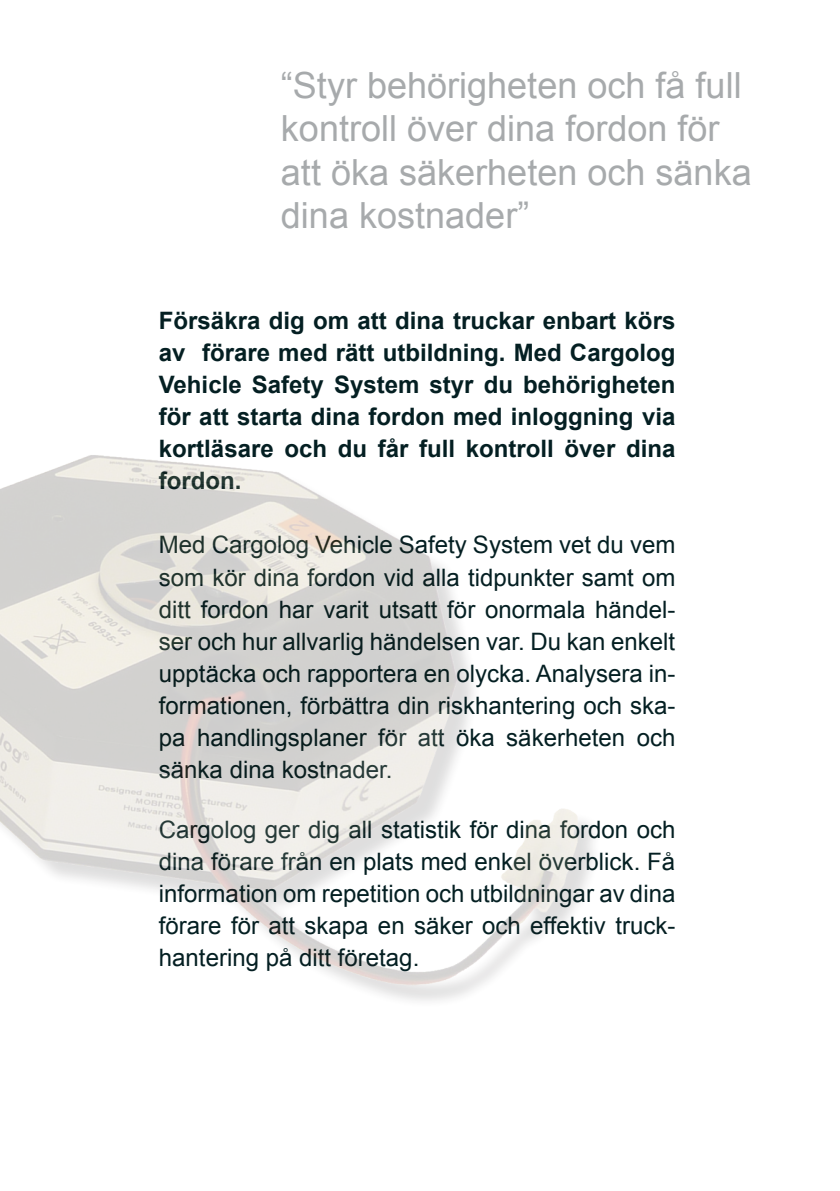
<style>
.page{position:relative;width:840px;height:1191px;background:#fff}
.page>*{position:absolute;margin:0;border:0;box-sizing:border-box;transform-origin:0 0}
.t1{font:36px/43.2px "Arial";color:#a7aaac}
.t2{font:24px/32px "Arial";color:#041f22;text-align:justify}
.t3{font:700 24px/32px "Arial";color:#041f22;text-align:justify}
</style>
<div class="page">
<img style="left:0;top:455px;width:594px;height:546px">
<p class="t1" style="left:281px;top:64px;width:472px">“Styr behörigheten och få full kontroll över dina fordon för att öka säkerheten och sänka dina kostnader”</p>
<p class="t3" style="left:159px;top:306px;width:517px">Försäkra dig om att dina truckar enbart körs av förare med rätt utbildning. Med Cargolog Vehicle Safety System styr du behörigheten för att starta dina fordon med inloggning via kortläsare och du får full kontroll över dina fordon.</p>
<p class="t2" style="left:159px;top:529px;width:517px">Med Cargolog Vehicle Safety System vet du vem som kör dina fordon vid alla tidpunkter samt om ditt fordon har varit utsatt för onormala händel&shy;ser och hur allvarlig händelsen var. Du kan enkelt upptäcka och rapportera en olycka. Analysera in&shy;formationen, förbättra din riskhantering och ska&shy;pa handlingsplaner för att öka säkerheten och sänka dina kostnader.</p>
<p class="t2" style="left:159px;top:814px;width:517px">Cargolog ger dig all statistik för dina fordon och dina förare från en plats med enkel överblick. Få information om repetition och utbildningar av dina förare för att skapa en säker och effektiv truck&shy;hantering på ditt företag.</p>
</div>
